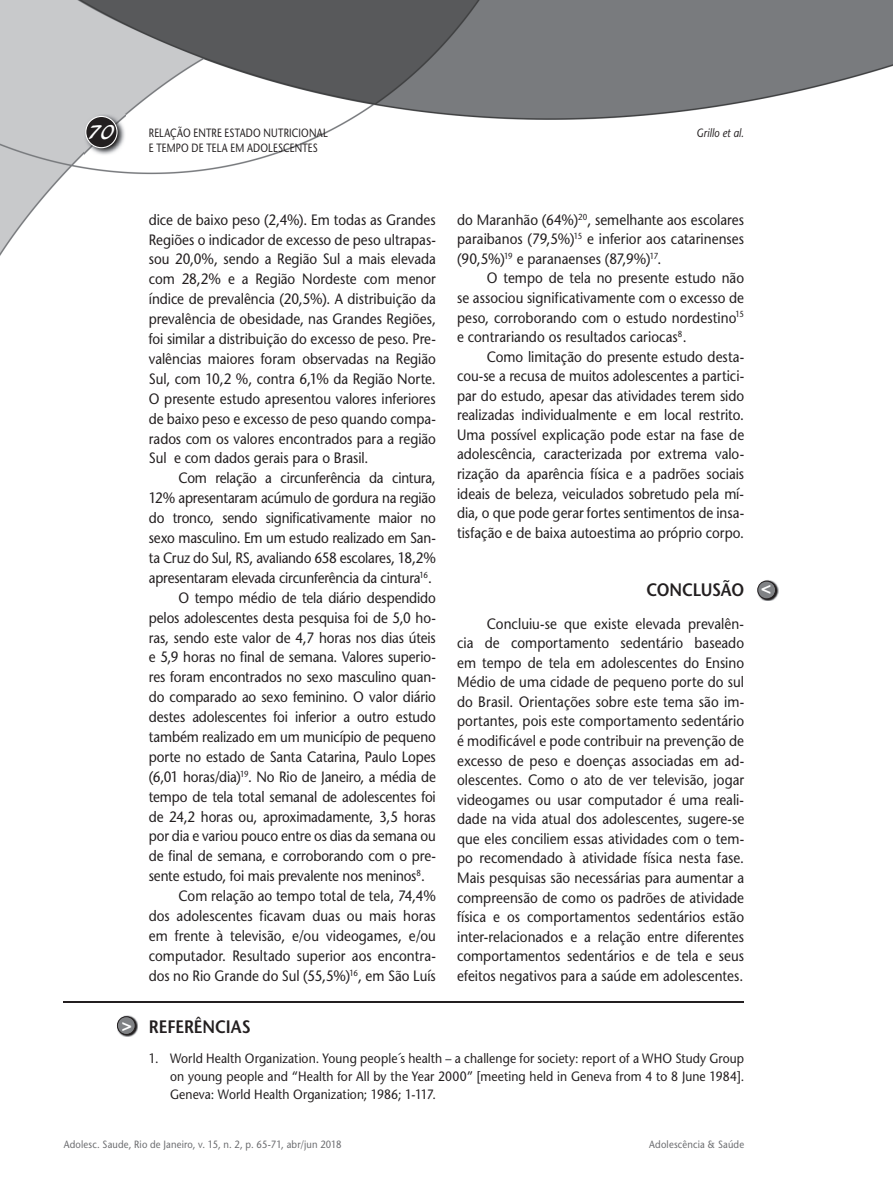
<style>
.page{position:relative;width:893px;height:1191px;background:#fff}
.page>*{position:absolute;margin:0;border:0;box-sizing:border-box;transform-origin:0 0}
.t1{font:21px "Blacklight D";color:#fff}
.t2{font:600 18px "Stone Sans";letter-spacing:-.01em;color:#231f20;scale:.9 1}
.t3{font:700 17.25px "Helvetica";color:#fff}
.t4{font:15px/19.5px "Stone Sans";letter-spacing:-.01em;color:#231f20;text-align:justify;scale:.9 1}
.t5{font:13.5px/18px "Stone Sans";letter-spacing:.005em;color:#231f20;text-align:justify;scale:.9 1}
.t6{font:12px "Stone Sans";letter-spacing:.02em;color:#231f20;scale:.8 1}
.t7{font:italic 12px "Stone Sans";letter-spacing:.01em;color:#231f20;scale:.85 1}
.t8{font:10.5px "Stone Sans";letter-spacing:.02em;color:#6c6d70;scale:.9 1}
</style>
<div class="page">
<img style="left:0;top:0;width:893px;height:601px">
<img style="left:84px;top:114px;width:41px;height:41px">
<svg style="left:85px;top:116px;width:33px;height:32px"></svg>
<hr style="left:64px;top:1001px;width:680px;height:1px;background:#231f20">
<img style="left:121px;top:1015px;width:17px;height:21px">
<svg style="left:117px;top:1016px;width:19px;height:19px"></svg>
<img style="left:758px;top:580px;width:20px;height:20px">
<svg style="left:757px;top:580px;width:19px;height:19px"></svg>
<h1 class="t1" style="left:88px;top:119px;width:28px">70</h1>
<p class="t6" style="left:149px;top:126px;width:225px">RELAÇÃO ENTRE ESTADO NUTRICIONAL</p>
<p class="t7" style="left:696px;top:126px;width:58px">Grillo et al.</p>
<p class="t6" style="left:149px;top:140px;width:213px">E TEMPO DE TELA EM ADOLESCENTES</p>
<p class="t3" style="left:122px;top:1014px;width:12px">&gt;</p>
<p class="t4" style="left:149px;top:209px;width:320px;line-height:20px">dice de baixo peso (2,4%). Em todas as Grandes Regiões o indicador de excesso de peso ultrapas&shy;sou 20,0%, sendo a Região Sul a mais elevada com 28,2% e a Região Nordeste com menor índice de prevalência (20,5%). A distribuição da prevalência de obesidade, nas Grandes Regiões, foi similar a distribuição do excesso de peso. Pre&shy;valências maiores foram observadas na Região Sul, com 10,2 %, contra 6,1% da Região Norte.<br>O presente estudo apresentou valores inferiores de baixo peso e excesso de peso quando compa&shy;rados com os valores encontrados para a região Sul e com dados gerais para o Brasil.</p>
<p class="t4" style="left:179px;top:468px;width:287px">Com relação a circunferência da cintura,</p>
<p class="t4" style="left:149px;top:488px;width:320px">12% apresentaram acúmulo de gordura na região</p>
<p class="t4" style="left:149px;top:508px;width:320px">do tronco, sendo significativamente maior no</p>
<p class="t4" style="left:149px;top:528px;width:320px">sexo masculino. Em um estudo realizado em San-</p>
<p class="t4" style="left:149px;top:548px;width:320px">ta Cruz do Sul, RS, avaliando 658 escolares, 18,2%</p>
<p class="t4" style="left:149px;top:568px;width:316px">apresentaram elevada circunferência da cintura<sup>16</sup>.</p>
<p class="t4" style="left:179px;top:588px;width:287px">O tempo médio de tela diário despendido</p>
<p class="t4" style="left:149px;top:607px;width:320px">pelos adolescentes desta pesquisa foi de 5,0 ho-</p>
<p class="t4" style="left:149px;top:627px;width:320px">ras, sendo este valor de 4,7 horas nos dias úteis</p>
<p class="t4" style="left:149px;top:647px;width:320px">e 5,9 horas no final de semana. Valores superio-</p>
<p class="t4" style="left:149px;top:667px;width:320px">res foram encontrados no sexo masculino quan-</p>
<p class="t4" style="left:149px;top:687px;width:320px">do comparado ao sexo feminino. O valor diário</p>
<p class="t4" style="left:149px;top:707px;width:320px">destes adolescentes foi inferior a outro estudo</p>
<p class="t4" style="left:149px;top:727px;width:320px">também realizado em um município de pequeno</p>
<p class="t4" style="left:149px;top:747px;width:320px">porte no estado de Santa Catarina, Paulo Lopes</p>
<p class="t4" style="left:149px;top:767px;width:320px">(6,01 horas/dia)<sup>19</sup>. No Rio de Janeiro, a média de</p>
<p class="t4" style="left:149px;top:786px;width:320px">tempo de tela total semanal de adolescentes foi</p>
<p class="t4" style="left:149px;top:806px;width:320px">de 24,2 horas ou, aproximadamente, 3,5 horas</p>
<p class="t4" style="left:149px;top:826px;width:320px">por dia e variou pouco entre os dias da semana ou</p>
<p class="t4" style="left:149px;top:846px;width:320px">de final de semana, e corroborando com o pre-</p>
<p class="t4" style="left:149px;top:866px;width:308px">sente estudo, foi mais prevalente nos meninos<sup>8</sup>.</p>
<p class="t4" style="left:179px;top:886px;width:287px">Com relação ao tempo total de tela, 74,4%</p>
<p class="t4" style="left:149px;top:906px;width:320px">dos adolescentes ficavam duas ou mais horas</p>
<p class="t4" style="left:149px;top:926px;width:320px">em frente à televisão, e/ou videogames, e/ou</p>
<p class="t4" style="left:149px;top:946px;width:320px">computador. Resultado superior aos encontra-</p>
<p class="t4" style="left:149px;top:965px;width:320px">dos no Rio Grande do Sul (55,5%)<sup>16</sup>, em São Luís</p>
<p class="t4" style="left:457px;top:210px;width:320px">do Maranhão (64%)<sup>20</sup>, semelhante aos escolares paraibanos (79,5%)<sup>15</sup> e inferior aos catarinenses (90,5%)<sup>19</sup> e paranaenses (87,9%)<sup>17</sup>.</p>
<p class="t4" style="left:457px;top:268px;width:320px;text-indent:30px">O tempo de tela no presente estudo não se associou significativamente com o excesso de peso, corroborando com o estudo nordestino<sup>15 </sup>e contrariando os resultados cariocas<sup>8</sup>.</p>
<p class="t4" style="left:457px;top:347px;width:320px;text-indent:30px">Como limitação do presente estudo desta&shy;cou-se a recusa de muitos adolescentes a partici&shy;par do estudo, apesar das atividades terem sido realizadas individualmente e em local restrito.<br>Uma possível explicação pode estar na fase de adolescência, caracterizada por extrema valo&shy;rização da aparência física e a padrões sociais ideais de beleza, veiculados sobretudo pela mí&shy;dia, o que pode gerar fortes sentimentos de insa&shy;tisfação e de baixa autoestima ao próprio corpo.</p>
<p class="t2" style="left:646px;top:579px;width:110px">CONCLUSÃO</p>
<p class="t4" style="left:457px;top:613px;width:320px;text-indent:30px">Concluiu-se que existe elevada prevalên&shy;cia de comportamento sedentário baseado em tempo de tela em adolescentes do Ensino Médio de uma cidade de pequeno porte do sul do Brasil. Orientações sobre este tema são im&shy;portantes, pois este comportamento sedentário é modificável e pode contribuir na prevenção de excesso de peso e doenças associadas em ad&shy;olescentes. Como o ato de ver televisão, jogar videogames ou usar computador é uma reali&shy;dade na vida atual dos adolescentes, sugere-se que eles conciliem essas atividades com o tem&shy;po recomendado à atividade física nesta fase.<br>Mais pesquisas são necessárias para aumentar a compreensão de como os padrões de atividade física e os comportamentos sedentários estão inter-relacionados e a relação entre diferentes comportamentos sedentários e de tela e seus efeitos negativos para a saúde em adolescentes.</p>
<p class="t2" style="left:149px;top:1015px;width:115px">REFERÊNCIAS</p>
<p class="t5" style="left:170px;top:1049px;width:639px;text-indent:-21px">1. World Health Organization. Young people´s health – a challenge for society: report of a WHO Study Group on young people and “Health for All by the Year 2000” [meeting held in Geneva from 4 to 8 June 1984].<br>Geneva: World Health Organization; 1986; 1-117.</p>
<p class="t8" style="left:64px;top:1138px;width:310px">Adolesc. Saude, Rio de Janeiro, v. 15, n. 2, p. 65-71, abr/jun 2018</p>
<p class="t8" style="left:649px;top:1138px;width:107px">Adolescência &amp; Saúde</p>
<p class="t3" style="left:771px;top:601px;width:12px;rotate:-180deg">&gt;</p>
</div>
